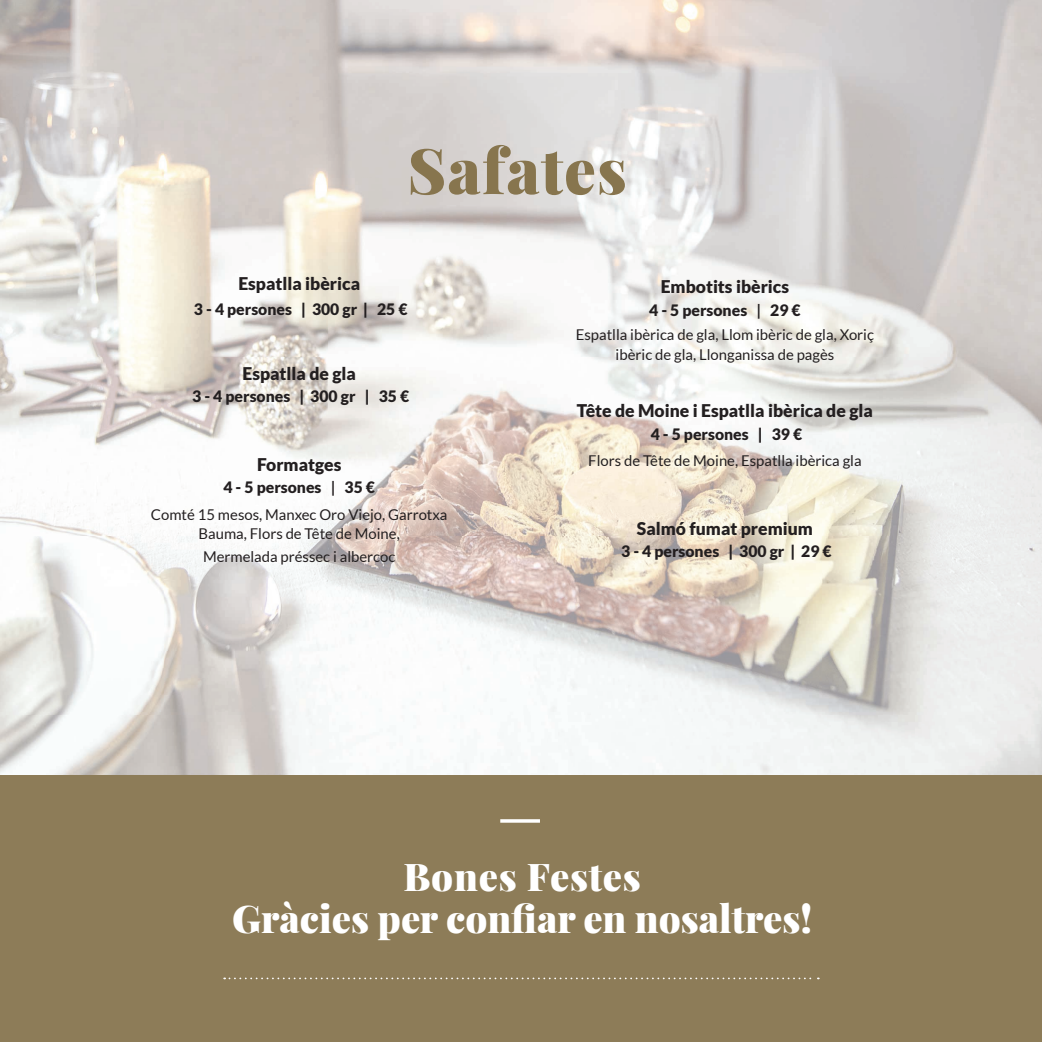
<style>
.page{position:relative;width:1042px;height:1042px;background:#fff}
.page>*{position:absolute;margin:0;border:0;box-sizing:border-box;transform-origin:0 0}
.t1{font:900 63px "Playfair Display";letter-spacing:.02em;color:#87754e}
.t2{font:900 38.32px/42px "Playfair Display";color:#fff;text-align:center}
.t3{font:900 17.5px "Lato";color:#231f20}
.t4{font:900 15.75px "Lato";color:#231f20}
.t5{font:14.88px/19.2px "Lato";color:#231f20;text-align:center}
.s1{font-weight:700}
</style>
<div class="page">
<img style="left:0;top:0;width:1042px;height:775px">
<div style="left:0;top:775px;width:1042px;height:267px;background:#8d7c58"></div>
<svg style="left:224px;top:977px;width:595px;height:2px"></svg>
<svg style="left:500px;top:819px;width:40px;height:4px"></svg>
<h1 class="t1" style="left:407px;top:121px;width:221px">Safates</h1>
<p class="t3" style="left:238px;top:274px;width:123px">Espatlla ibèrica</p>
<p class="t4" style="left:194px;top:300px;width:215px">3 - 4 persones | 300 gr | 25 €</p>
<p class="t3" style="left:242px;top:363px;width:115px">Espatlla de gla</p>
<p class="t4" style="left:192px;top:387px;width:218px">3 - 4 persones | 300 gr | 35 €</p>
<p class="t3" style="left:257px;top:454px;width:86px">Formatges</p>
<p class="t4" style="left:223px;top:478px;width:153px">4 - 5 persones <span class="s1">|</span> 35 €</p>
<p class="t5" style="left:151px;top:504px;width:298px">Comté 15 mesos, Manxec Oro Viejo, Garrotxa<br>Bauma, Flors de Tête de Moine,</p>
<p class="t5" style="left:203px;top:546px;width:194px">Mermelada préssec i albercoc</p>
<p class="t3" style="left:661px;top:276px;width:130px">Embotits ibèrics</p>
<p class="t4" style="left:649px;top:301px;width:153px">4 - 5 persones <span class="s1">|</span> 29 €</p>
<p class="t5" style="left:576px;top:325px;width:300px">Espatlla ibèrica de gla, Llom ibèric de gla, Xoriç ibèric de gla, Llonganissa de pagès</p>
<p class="t3" style="left:577px;top:401px;width:297px">Tête de Moine i Espatlla ibèrica de gla</p>
<p class="t4" style="left:651px;top:425px;width:153px">4 - 5 persones | 39 €</p>
<p class="t5" style="left:588px;top:451px;width:275px">Flors de Tête de Moine, Espatlla ibèrica gla</p>
<p class="t3" style="left:637px;top:518px;width:177px">Salmó fumat premium</p>
<p class="t4" style="left:621px;top:542px;width:212px">3 - 4 persones | 300 gr | 29 €</p>
<h2 class="t2" style="left:232px;top:852px;width:581px">Bones Festes<br>Gràcies per confiar en nosaltres!</h2>
</div>
